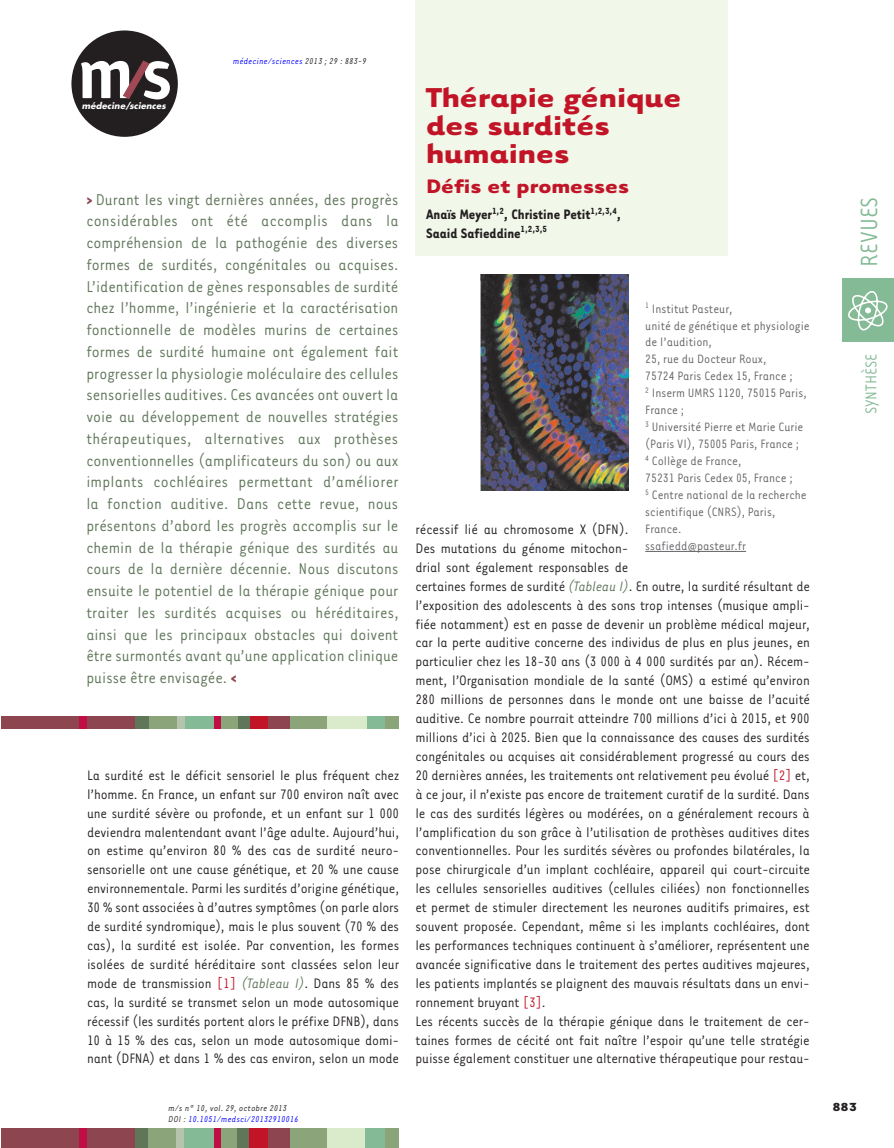
<style>
.page{position:relative;width:894px;height:1148px;background:#fff}
.page>*{position:absolute;margin:0;border:0;box-sizing:border-box;transform-origin:0 0}
.t1{font:700 31.5px/28.2px "Tarzana Wide";color:#c11527}
.t2{font:27px "Tarzana Narrow";color:#84ba95}
.t3{font:700 22.5px "Tarzana Wide";color:#c11527}
.t4{font:18px/21.8px "Tarzana Narrow";color:#5f7659;text-align:justify}
.t5{font:18px "Tarzana Narrow";color:#84ba95}
.t6{font:15.75px/18.9px "Tarzana Narrow";letter-spacing:-.01em;color:#231f20}
.t7{font:700 15.75px/18.9px "Tarzana Narrow";color:#231f20}
.t8{font:13.95px/17px "Tarzana Narrow";color:#636366}
.t9{font:700 13.5px "Tarzana Wide";color:#231f20}
.t10{font:italic 9.75px/11.7px "Tarzana Narrow";letter-spacing:.025em;color:#231f20}
.t11{font:italic 9.75px "Tarzana Narrow";letter-spacing:.025em;color:#00f}
.t12{font:italic 700 8.55px "Futura";letter-spacing:.01em;color:#fff}
.s1{color:#231f20}
.s2{font-weight:700;color:#8d454f}
.s3{color:#c11527}
.s4{font-style:italic;color:#5f7659}
.s5{color:#00f}
</style>
<div class="page">
<div style="left:1px;top:1128px;width:134px;height:19px;background:#8d454f"></div>
<div style="left:236px;top:1128px;width:13px;height:19px;background:#5f7659"></div>
<div style="left:79px;top:1128px;width:7px;height:19px;background:#c10d45"></div>
<div style="left:135px;top:1128px;width:21px;height:19px;background:#5f7659"></div>
<div style="left:148px;top:1128px;width:30px;height:19px;background:#8ba479"></div>
<div style="left:176px;top:1128px;width:9px;height:19px;background:#b6c4ad"></div>
<div style="left:184px;top:1128px;width:30px;height:19px;background:#84ba95"></div>
<div style="left:218px;top:1128px;width:19px;height:19px;background:#8ba479"></div>
<div style="left:214px;top:1128px;width:6px;height:19px;background:#c10d45"></div>
<div style="left:249px;top:1128px;width:27px;height:19px;background:#c11527"></div>
<div style="left:288px;top:1128px;width:39px;height:19px;background:#8ba479"></div>
<div style="left:268px;top:1128px;width:21px;height:19px;background:#8d454f"></div>
<div style="left:327px;top:1128px;width:39px;height:19px;background:#daebcb"></div>
<div style="left:365px;top:1128px;width:20px;height:19px;background:#84ba95"></div>
<div style="left:384px;top:1128px;width:14px;height:19px;background:#8ba479"></div>
<div style="left:841px;top:278px;width:52px;height:63px;background:#84ba95"></div>
<svg style="left:848px;top:291px;width:39px;height:39px"></svg>
<div style="left:71px;top:30px;width:107px;height:107px;background:#231f20;border-radius:50%"></div>
<svg style="left:81px;top:61px;width:89px;height:38px"></svg>
<div style="left:415px;top:0;width:312px;height:255px;background:#f1f7e9"></div>
<div style="left:2px;top:715px;width:134px;height:13px;background:#8d454f"></div>
<div style="left:135px;top:715px;width:17px;height:13px;background:#5f7659"></div>
<div style="left:236px;top:715px;width:14px;height:13px;background:#5f7659"></div>
<div style="left:149px;top:715px;width:29px;height:13px;background:#8ba479"></div>
<div style="left:182px;top:715px;width:33px;height:13px;background:#84ba95"></div>
<div style="left:366px;top:715px;width:20px;height:13px;background:#84ba95"></div>
<div style="left:219px;top:715px;width:18px;height:13px;background:#8ba479"></div>
<div style="left:385px;top:715px;width:14px;height:13px;background:#8ba479"></div>
<div style="left:288px;top:715px;width:39px;height:13px;background:#8ba479"></div>
<div style="left:327px;top:715px;width:39px;height:13px;background:#daebcb"></div>
<div style="left:177px;top:715px;width:8px;height:13px;background:#b6c4ad"></div>
<div style="left:80px;top:715px;width:7px;height:13px;background:#c10d45"></div>
<div style="left:214px;top:715px;width:6px;height:13px;background:#c10d45"></div>
<div style="left:250px;top:715px;width:27px;height:13px;background:#c11527"></div>
<div style="left:269px;top:715px;width:21px;height:13px;background:#8d454f"></div>
<hr style="left:645px;top:551px;width:100px;height:1px;background:#636366">
<img style="left:480px;top:275px;width:148px;height:215px">
<p class="t12" style="left:82px;top:100px;width:85px">médecine/sciences</p>
<p class="t11" style="left:233px;top:55px;width:135px">médecine/sciences <span class="s1">2013 ; 29 : 883-9</span></p>
<p class="t4" style="left:86px;top:187px;width:314px"><span class="s2">&gt;</span> Durant les vingt dernières années, des progrès considérables ont été accomplis dans la compréhension de la pathogénie des diverses formes de surdités, congénitales ou acquises.<br>L’identification de gènes responsables de surdité chez l’homme, l’ingénierie et la caractérisation fonctionnelle de modèles murins de certaines formes de surdité humaine ont également fait progresser la physiologie moléculaire des cellules sensorielles auditives. Ces avancées ont ouvert la voie au développement de nouvelles stratégies thérapeutiques, alternatives aux prothèses conventionnelles (amplificateurs du son) ou aux implants cochléaires permettant d’améliorer la fonction auditive. Dans cette revue, nous présentons d’abord les progrès accomplis sur le chemin de la thérapie génique des surdités au cours de la dernière décennie. Nous discutons ensuite le potentiel de la thérapie génique pour traiter les surdités acquises ou héréditaires, ainsi que les principaux obstacles qui doivent être surmontés avant qu’une application clinique puisse être envisagée. <span class="s2">&lt;</span></p>
<p class="t6" style="left:87px;top:765px;width:314px;text-align:justify">La surdité est le déficit sensoriel le plus fréquent chez l’homme. En France, un enfant sur 700 environ naît avec une surdité sévère ou profonde, et un enfant sur 1 000 deviendra malentendant avant l’âge adulte. Aujourd’hui, on estime qu’environ 80 % des cas de surdité neuro&shy;sensorielle ont une cause génétique, et 20 % une cause environnementale. Parmi les surdités d’origine génétique, 30 % sont associées à d’autres symptômes (on parle alors de surdité syndromique), mais le plus souvent (70 % des cas), la surdité est isolée. Par convention, les formes isolées de surdité héréditaire sont classées selon leur mode de transmission <span class="s3">[1]</span> <span class="s4">(Tableau I)</span>. Dans 85 % des cas, la surdité se transmet selon un mode autosomique récessif (les surdités portent alors le préfixe DFNB), dans 10 à 15 % des cas, selon un mode autosomique domi&shy;nant (DFNA) et dans 1 % des cas environ, selon un mode</p>
<p class="t10" style="left:168px;top:1101px;width:131px">m/s n° 10, vol. 29, octobre 2013<br>DOI : <span class="s5">10.1051/medsci/20132910016</span></p>
<h1 class="t1" style="left:426px;top:81px;width:257px">Thérapie génique des surdités humaines</h1>
<h3 class="t3" style="left:426px;top:172px;width:204px">Défis et promesses</h3>
<p class="t7" style="left:426px;top:204px;width:196px">Anaïs Meyer<sup>1,2</sup>, Christine Petit<sup>1,2,3,4</sup>,<br>Saaid Safieddine<sup>1,2,3,5</sup></p>
<p class="t8" style="left:645px;top:299px;width:166px"><sup>1</sup> Institut Pasteur,<br>unité de génétique et physiologie de l’audition,<br>25, rue du Docteur Roux,<br>75724 Paris Cedex 15, France ;<br><sup>2</sup> Inserm UMRS 1120, 75015 Paris,<br>France ;<br><sup>3</sup> Université Pierre et Marie Curie (Paris VI), 75005 Paris, France ;<br><sup>4</sup> Collège de France,<br>75231 Paris Cedex 05, France ;<br><sup>5</sup> Centre national de la recherche scientifique (CNRS), Paris,<br>France.<br>ssafiedd@pasteur.fr</p>
<p class="t6" style="left:415px;top:519px;width:396px">récessif lié au chromosome X (DFN).<br>Des mutations du génome mitochon-<br>drial sont également responsables de<br>certaines formes de surdité <span class="s4">(Tableau I)</span>. En outre, la surdité résultant de l’exposition des adolescents à des sons trop intenses (musique ampli&shy;fiée notamment) est en passe de devenir un problème médical majeur, car la perte auditive concerne des individus de plus en plus jeunes, en particulier chez les 18-30 ans (3 000 à 4 000 surdités par an). Récem&shy;ment, l’Organisation mondiale de la santé (OMS) a estimé qu’environ 280 millions de personnes dans le monde ont une baisse de l’acuité auditive. Ce nombre pourrait atteindre 700 millions d’ici à 2015, et 900 millions d’ici à 2025. Bien que la connaissance des causes des surdités congénitales ou acquises ait considérablement progressé au cours des 20 dernières années, les traitements ont relativement peu évolué <span class="s3">[2]</span> et, à ce jour, il n’existe pas encore de traitement curatif de la surdité. Dans le cas des surdités légères ou modérées, on a généralement recours à l’amplification du son grâce à l’utilisation de prothèses auditives dites conventionnelles. Pour les surdités sévères ou profondes bilatérales, la pose chirurgicale d’un implant cochléaire, appareil qui court-circuite les cellules sensorielles auditives (cellules ciliées) non fonctionnelles et permet de stimuler directement les neurones auditifs primaires, est souvent proposée. Cependant, même si les implants cochléaires, dont les performances techniques continuent à s’améliorer, représentent une avancée significative dans le traitement des pertes auditives majeures, les patients implantés se plaignent des mauvais résultats dans un envi&shy;ronnement bruyant <span class="s3">[3]</span>.<br>Les récents succès de la thérapie génique dans le traitement de cer&shy;taines formes de cécité ont fait naître l’espoir qu’une telle stratégie puisse également constituer une alternative thérapeutique pour restau-</p>
<h2 class="t2" style="left:852px;top:266px;width:71px;rotate:-90deg">REVUES</h2>
<p class="t5" style="left:859px;top:414px;width:62px;rotate:-90deg">SYNTHÈSE</p>
<p class="t9" style="left:832px;top:1098px;width:26px">883</p>
</div>
